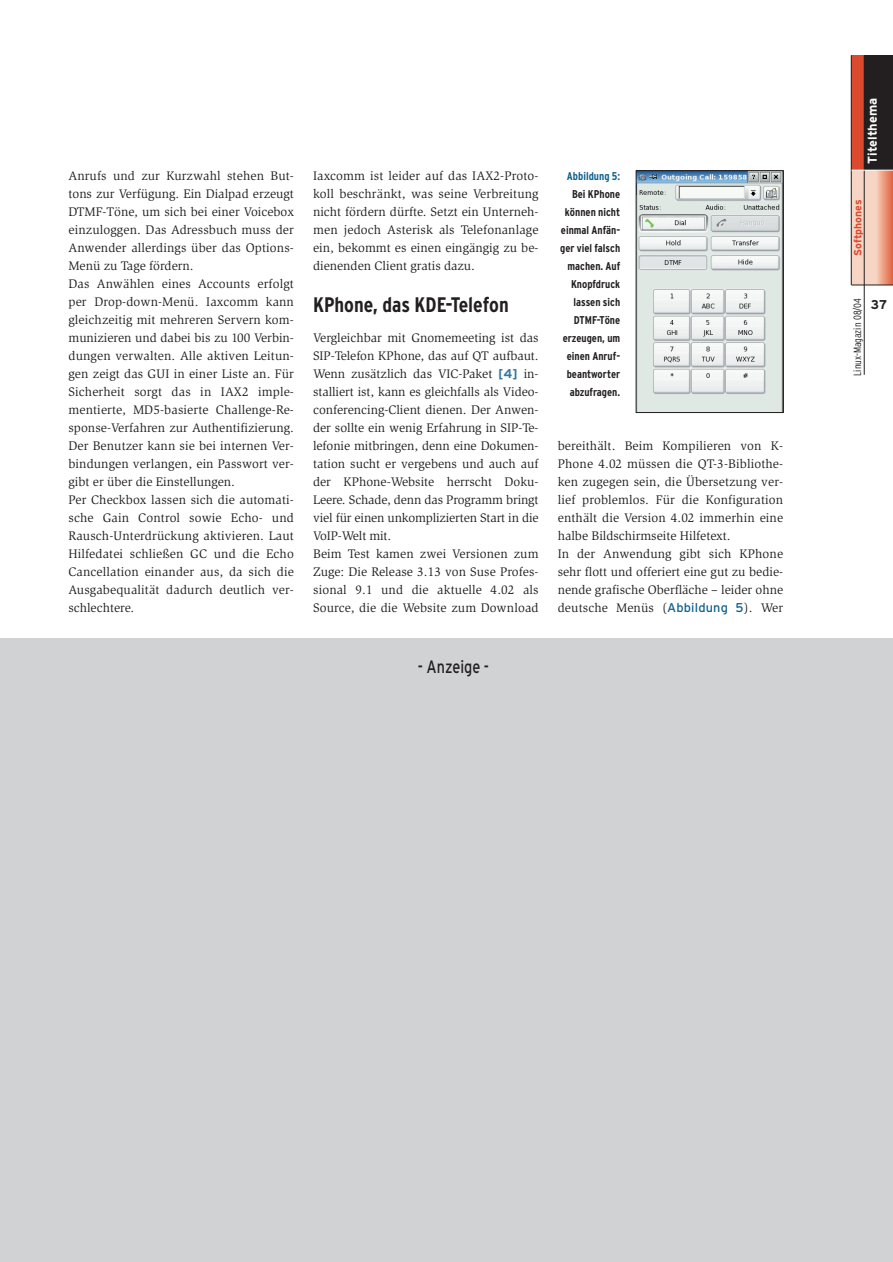
<style>
.page{position:relative;width:893px;height:1262px;background:#fff}
.page>*{position:absolute;margin:0;border:0;box-sizing:border-box;transform-origin:0 0}
.t1{font:700 condensed 21px "Interstate";color:#231f20}
.t2{font:18px "Interstate";color:#231f20;scale:.8 1}
.t3{font:12.75px/18px "Slimbach";letter-spacing:.005em;color:#231f20}
.t4{font:700 12.75px "Interstate";color:#fff}
.t5{font:700 12.75px "Interstate";color:#231f20}
.t6{font:700 condensed 11.25px/18px "Interstate";color:#231f20;text-align:right}
.t7{font:700 condensed 11.25px "Interstate";color:#0f618e}
.t8{font:300 condensed 10.5px "Interstate";color:#231f20}
.t9{font:700 10.5px "Interstate";color:#db492e}
.s1{font-family:"Interstate";font-weight:700;color:#3978a3}
.s2{font-family:"Interstate";color:#0f618e}
</style>
<div class="page">
<div style="left:851px;top:55px;width:41px;height:230px;background:#db492e"></div>
<div style="left:864px;top:55px;width:28px;height:115px;background:#231f20"></div>
<div style="left:851px;top:170px;width:25px;height:115px;background:#f6d5c4"></div>
<svg style="left:876px;top:171px;width:16px;height:114px;background:#eb9c80"></svg>
<hr style="left:851px;top:55px;width:1px;height:230px;background:#231f20">
<hr style="left:863px;top:55px;width:1px;height:320px;background:#231f20">
<hr style="left:851px;top:170px;width:41px;height:1px;background:#fff">
<hr style="left:851px;top:285px;width:41px;height:1px;background:#231f20">
<img style="left:638px;top:172px;width:143px;height:239px">
<div style="left:636px;top:170px;width:147px;height:243px;border:1px solid #231f20"></div>
<div style="left:0;top:638px;width:892px;height:623px;background:#d1d2d4"></div>
<p class="t3" style="left:68px;top:168px;width:227px">Anrufs und zur Kurzwahl stehen But&shy;tons zur Verfügung. Ein Dialpad erzeugt DTMF-Töne, um sich bei einer Voicebox einzuloggen. Das Adressbuch muss der Anwender allerdings über das Options-Menü zu Tage fördern.<br>Das Anwählen eines Accounts erfolgt per Drop-down-Menü. Iaxcomm kann gleichzeitig mit mehreren Servern kom&shy;munizieren und dabei bis zu 100 Verbin&shy;dungen verwalten. Alle aktiven Leitun&shy;gen zeigt das GUI in einer Liste an. Für Sicherheit sorgt das in IAX2 imple&shy;mentierte, MD5-basierte Challenge-Re&shy;sponse-Verfahren zur Authentifizierung.<br>Der Benutzer kann sie bei internen Ver&shy;bindungen verlangen, ein Passwort ver&shy;gibt er über die Einstellungen.<br>Per Checkbox lassen sich die automati&shy;sche Gain Control sowie Echo- und Rausch-Unterdrückung aktivieren. Laut Hilfedatei schließen GC und die Echo Cancellation einander aus, da sich die Ausgabequalität dadurch deutlich ver&shy;schlechtere.</p>
<p class="t3" style="left:313px;top:168px;width:227px;text-align:justify">Iaxcomm ist leider auf das IAX2-Proto&shy;koll beschränkt, was seine Verbreitung nicht fördern dürfte. Setzt ein Unterneh&shy;men jedoch Asterisk als Telefonanlage ein, bekommt es einen eingängig zu be&shy;dienenden Client gratis dazu.</p>
<h1 class="t1" style="left:313px;top:297px;width:197px">KPhone, das KDE-Telefon</h1>
<p class="t3" style="left:313px;top:330px;width:227px">Vergleichbar mit Gnomemeeting ist das SIP-Telefon KPhone, das auf QT aufbaut.<br>Wenn zusätzlich das VIC-Paket <span class="s1">[4]</span> in&shy;stalliert ist, kann es gleichfalls als Video&shy;conferencing-Client dienen. Der Anwen&shy;der sollte ein wenig Erfahrung in SIP-Te&shy;lefonie mitbringen, denn eine Dokumen&shy;tation sucht er vergebens und auch auf der KPhone-Website herrscht Doku-Leere. Schade, denn das Programm bringt viel für einen unkomplizierten Start in die VoIP-Welt mit.<br>Beim Test kamen zwei Versionen zum Zuge: Die Release 3.13 von Suse Profes&shy;sional 9.1 und die aktuelle 4.02 als Source, die die Website zum Download</p>
<h2 class="t2" style="left:418px;top:659px;width:90px">- Anzeige -</h2>
<p class="t7" style="left:567px;top:172px;width:55px">Abbildung 5:</p>
<p class="t6" style="left:560px;top:186px;width:62px">Bei KPhone können nicht einmal Anfän&shy;ger viel falsch machen. Auf<br>Knopfdruck lassen sich<br>DTMF-Töne erzeugen, um einen Anruf&shy;beantworter abzufragen.</p>
<p class="t3" style="left:557px;top:438px;width:227px">bereithält. Beim Kompilieren von K-Phone 4.02 müssen die QT-3-Bibliothe&shy;ken zugegen sein, die Übersetzung ver&shy;lief problemlos. Für die Konfiguration enthält die Version 4.02 immerhin eine halbe Bildschirmseite Hilfetext.<br>In der Anwendung gibt sich KPhone sehr flott und offeriert eine gut zu bedie&shy;nende grafische Oberfläche – leider ohne deutsche Menüs (<span class="s2">Abbildung 5</span>). Wer</p>
<p class="t4" style="left:867px;top:164px;width:67px;rotate:-90deg">Titelthema</p>
<p class="t9" style="left:853px;top:256px;width:58px;rotate:-90deg">Softphones</p>
<p class="t8" style="left:853px;top:376px;width:79px;rotate:-90deg">Linux-Magazin 08/04</p>
<p class="t5" style="left:870px;top:300px;width:18px">37</p>
</div>
